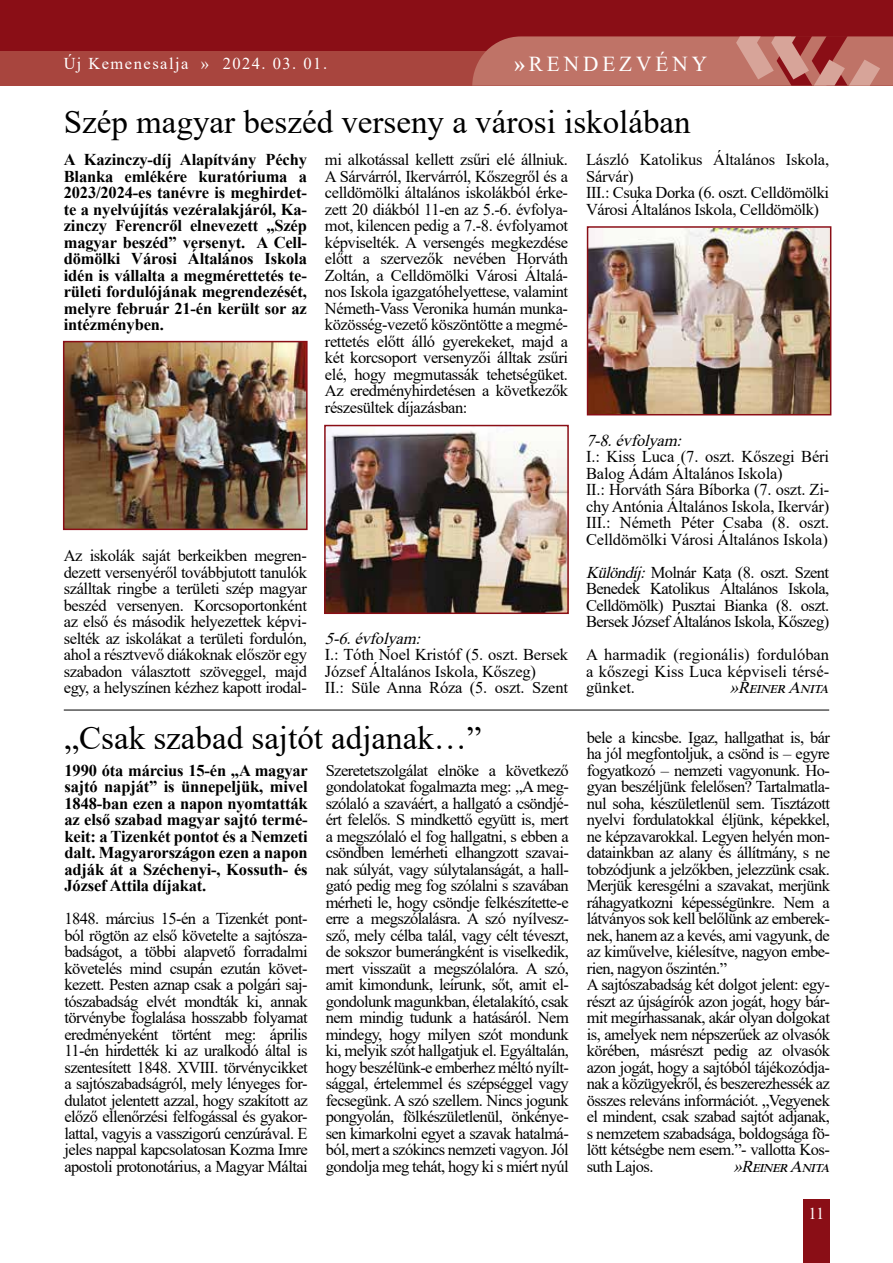
<style>
.page{position:relative;width:893px;height:1263px;background:#fff}
.page>*{position:absolute;margin:0;border:0;box-sizing:border-box;transform-origin:0 0}
.t1{font:33px "Times New Roman";color:#000}
.t2{font:21.3px "Times New Roman";letter-spacing:.185em;color:#fff}
.t3{font:16.5px/16.5px "Times New Roman";letter-spacing:-.035em;color:#000;text-align:justify}
.t4{font:700 16.5px/16.5px "Times New Roman";letter-spacing:-.01em;color:#000;text-align:justify}
.t5{font:16.5px/16.5px "Times New Roman";letter-spacing:-.01em;color:#000}
.t6{font:italic 16.5px "Times New Roman";color:#000}
.t7{font:16.5px "Times New Roman";letter-spacing:.09em;color:#fff}
.s1{font-weight:700}
.s2{font-style:italic}
</style>
<div class="page">
<div style="left:0;top:0;width:893px;height:85px;background:#8a0e16"></div>
<div style="left:0;top:52px;width:893px;height:34px;background:#a8453e"></div>
<div style="left:803px;top:1199px;width:26px;height:64px;background:#8a0e16"></div>
<svg style="left:472px;top:36px;width:421px;height:50px;background:#bd6f65"></svg>
<hr style="left:64px;top:710px;width:765px;height:1px;background:#000">
<img style="left:327px;top:430px;width:239px;height:181px">
<div style="left:324px;top:425px;width:245px;height:189px;border:2px solid #8a0e16"></div>
<img style="left:590px;top:229px;width:238px;height:183px">
<div style="left:587px;top:226px;width:244px;height:189px;border:2px solid #8a0e16"></div>
<img style="left:66px;top:344px;width:239px;height:183px">
<div style="left:63px;top:341px;width:245px;height:189px;border:2px solid #8a0e16"></div>
<p class="t7" style="left:64px;top:52px;width:265px">Új Kemenesalja » 2024. 03. 01.</p>
<p class="t2" style="left:514px;top:48px;width:194px"><span class="s1">»</span>RENDEZVÉNY</p>
<h1 class="t1" style="left:64px;top:99px;width:628px">Szép magyar beszéd verseny a városi iskolában</h1>
<p class="t4" style="left:64px;top:151px;width:245px">A Kazinczy-díj Alapítvány Péchy Blanka emlékére kuratóriuma a 2023/2024-es tanévre is meghirdet&shy;te a nyelvújítás vezéralakjáról, Ka&shy;zinczy Ferencről elnevezett „Szép magyar beszéd” versenyt. A Cell&shy;dömölki Városi Általános Iskola idén is vállalta a megmérettetés te&shy;rületi fordulójának megrendezését, melyre február 21-én került sor az intézményben.</p>
<p class="t3" style="left:325px;top:151px;width:245px">mi alkotással kellett zsűri elé állniuk.<br>A Sárvárról, Ikervárról, Kőszegről és a celldömölki általános iskolákból érke&shy;zett 20 diákból 11-en az 5.-6. évfolya&shy;mot, kilencen pedig a 7.-8. évfolyamot képviselték. A versengés megkezdése előtt a szervezők nevében Horváth Zoltán, a Celldömölki Városi Általá&shy;nos Iskola igazgatóhelyettese, valamint Németh-Vass Veronika humán munka&shy;közösség-vezető köszöntötte a megmé&shy;rettetés előtt álló gyerekeket, majd a két korcsoport versenyzői álltak zsűri elé, hogy megmutassák tehetségüket.<br>Az eredményhirdetésen a következők részesültek díjazásban:</p>
<p class="t3" style="left:64px;top:547px;width:245px">Az iskolák saját berkeikben megren&shy;dezett versenyéről továbbjutott tanulók szálltak ringbe a területi szép magyar beszéd versenyen. Korcsoportonként az első és második helyezettek képvi&shy;selték az iskolákat a területi fordulón, ahol a résztvevő diákoknak először egy szabadon választott szöveggel, majd egy, a helyszínen kézhez kapott irodal-</p>
<p class="t6" style="left:325px;top:626px;width:102px">5-6.évfolyam:</p>
<p class="t5" style="left:325px;top:646px;width:245px">I.: Tóth Noel Kristóf (5. oszt. Bersek<br>József Általános Iskola, Kőszeg)<br>II.: Süle Anna Róza (5. oszt. Szent</p>
<h1 class="t1" style="left:65px;top:715px;width:418px">„Csak szabad sajtót adjanak…”</h1>
<p class="t4" style="left:65px;top:761px;width:245px">1990 óta március 15-én „A magyar sajtó napját” is ünnepeljük, mivel 1848-ban ezen a napon nyomtatták az első szabad magyar sajtó termé&shy;keit: a Tizenkét pontot és a Nemzeti dalt. Magyarországon ezen a napon adják át a Széchenyi-, Kossuth- és József Attila díjakat.</p>
<p class="t3" style="left:65px;top:910px;width:245px">1848. március 15-én a Tizenkét pont&shy;ból rögtön az első követelte a sajtósza&shy;badságot, a többi alapvető forradalmi követelés mind csupán ezután követ&shy;kezett. Pesten aznap csak a polgári saj&shy;tószabadság elvét mondták ki, annak törvénybe foglalása hosszabb folyamat eredményeként történt meg: április 11-én hirdették ki az uralkodó által is szentesített 1848. XVIII. törvénycikket a sajtószabadságról, mely lényeges for&shy;dulatot jelentett azzal, hogy szakított az előző ellenőrzési felfogással és gyakor&shy;lattal, vagyis a vasszigorú cenzúrával. E jeles nappal kapcsolatosan Kozma Imre apostoli protonotárius, a Magyar Máltai</p>
<p class="t3" style="left:326px;top:761px;width:245px">Szeretetszolgálat elnöke a következő gondolatokat fogalmazta meg: „A meg&shy;szólaló a szaváért, a hallgató a csöndjé&shy;ért felelős. S mindkettő együtt is, mert a megszólaló el fog hallgatni, s ebben a csöndben lemérheti elhangzott szavai&shy;nak súlyát, vagy súlytalanságát, a hall&shy;gató pedig meg fog szólalni s szavában mérheti le, hogy csöndje felkészítette-e erre a megszólalásra. A szó nyílves - sző, mely célba talál, vagy célt téveszt, de sokszor bumerángként is viselkedik, mert visszaüt a megszólalóra. A szó, amit kimondunk, leírunk, sőt, amit el&shy;gondolunk magunkban, életalakító, csak nem mindig tudunk a hatásáról. Nem mindegy, hogy milyen szót mondunk ki, melyik szót hallgatjuk el. Egyáltalán, hogy beszélünk-e emberhez méltó nyílt&shy;sággal, értelemmel és szépséggel vagy fecsegünk. A szó szellem. Nincs jogunk pongyolán, fölkészületlenül, önkénye&shy;sen kimarkolni egyet a szavak hatalmá&shy;ból, mert a szókincs nemzeti vagyon. Jól gondolja meg tehát, hogy ki s miért nyúl</p>
<p class="t3" style="left:586px;top:151px;width:245px;text-align:left">László Katolikus Általános Iskola,<br>Sárvár)<br>III.: Csuka Dorka (6. oszt. Celldömölki<br>Városi Általános Iskola, Celldömölk)</p>
<p class="t6" style="left:586px;top:428px;width:102px">7-8.évfolyam:</p>
<p class="t5" style="left:586px;top:448px;width:245px">I.: Kiss Luca (7. oszt. Kőszegi Béri Balog Ádám Általános Iskola)<br>II.: Horváth Sára Bíborka (7. oszt. Zi&shy;chy Antónia Általános Iskola, Ikervár)<br>III.: Németh Péter Csaba (8. oszt.<br>Celldömölki Városi Általános Iskola)</p>
<p class="t3" style="left:586px;top:563px;width:245px"><span class="s2">Különdíj:</span>Molnár Kata (8. oszt. Szent Benedek Katolikus Általános Iskola, Celldömölk) Pusztai Bianka (8. oszt.<br>Bersek József Általános Iskola, Kőszeg)</p>
<p class="t3" style="left:586px;top:646px;width:245px">A harmadik (regionális) fordulóban a kőszegi Kiss Luca képviseli térsé&shy;günket.</p>
<p class="t6" style="left:730px;top:676px;width:106px">»ReinerAnita</p>
<p class="t3" style="left:587px;top:728px;width:245px;text-align:left">bele a kincsbe. Igaz, hallgathat is, bár ha jól megfontoljuk, a csönd is – egyre fogyatkozó – nemzeti vagyonunk. Ho&shy;gyan beszéljünk felelősen? Tartalmatla&shy;nul soha, készületlenül sem. Tisztázott nyelvi fordulatokkal éljünk, képekkel, ne képzavarokkal. Legyen helyén mon&shy;datainkban az alany és állítmány, s ne tobzódjunk a jelzőkben, jelezzünk csak.<br>Merjük keresgélni a szavakat, merjünk ráhagyatkozni képességünkre. Nem a látványos sok kell belőlünk az emberek&shy;nek, hanem az a kevés, ami vagyunk, de az kiművelve, kiélesítve, nagyon embe&shy;rien, nagyon őszintén.”<br>A sajtószabadság két dolgot jelent: egy&shy;részt az újságírók azon jogát, hogy bár&shy;mit megírhassanak, akár olyan dolgokat is, amelyek nem népszerűek az olvasók körében, másrészt pedig az olvasók azon jogát, hogy a sajtóból tájékozódja&shy;nak a közügyekről, és beszerezhessék az összes releváns információt. „Vegyenek el mindent, csak szabad sajtót adjanak, s nemzetem szabadsága, boldogsága fö&shy;lött kétségbe nem esem.”- vallotta Kos&shy;suth Lajos.</p>
<p class="t6" style="left:734px;top:1154px;width:103px">»ReinerAnita</p>
<p class="t7" style="left:808px;top:1202px;width:17px">11</p>
</div>
